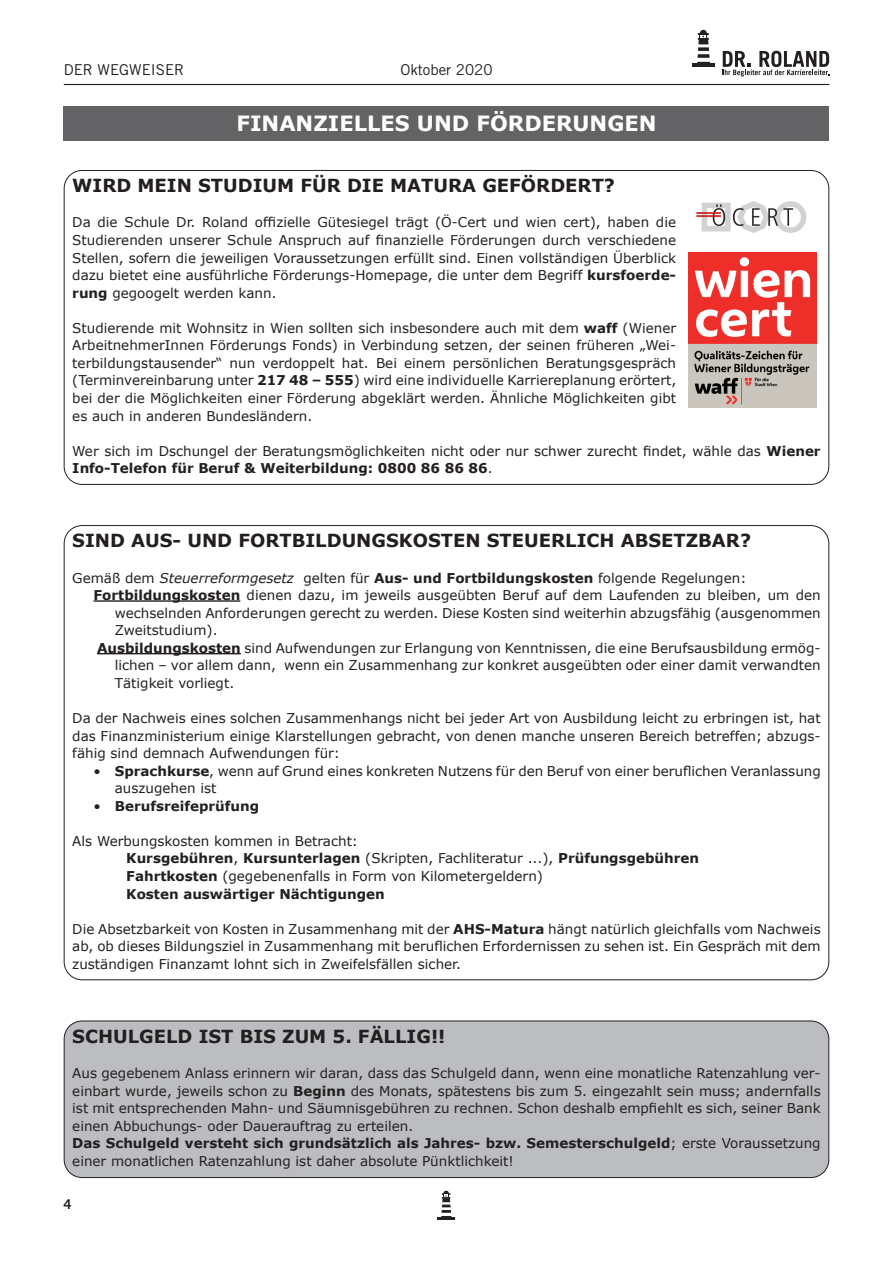
<style>
.page{position:relative;width:893px;height:1263px;background:#fff}
.page>*{position:absolute;margin:0;border:0;box-sizing:border-box;transform-origin:0 0}
.t1{font:700 21px "Verdana";color:#fff}
.t2{font:700 18px "Verdana";color:#231f20}
.t3{font:15px "Trade Gothic LT Std";color:#231f20}
.t4{font:13.5px/17.5px "Verdana";color:#231f20;text-align:justify}
.t5{font:700 13.5px "Verdana";color:#231f20}
.t6{font:700 13.5px "Trade Gothic LT Std";color:#231f20}
.s1{font-weight:700}
.s2{font-style:italic}
.s3{font-weight:400}
</style>
<div class="page">
<svg style="left:723px;top:51px;width:106px;height:26px"></svg>
<div style="left:700px;top:30px;width:7px;height:6px;background:#231f20;border-radius:50%"></div>
<hr style="left:692px;top:64px;width:23px;height:3px;background:#231f20">
<svg style="left:697px;top:61px;width:13px;height:1px"></svg>
<svg style="left:698px;top:33px;width:11px;height:12px"></svg>
<svg style="left:697px;top:62px;width:13px;height:2px"></svg>
<svg style="left:698px;top:47px;width:11px;height:4px"></svg>
<div style="left:698px;top:39px;width:10px;height:5px;background:#231f20"></div>
<svg style="left:697px;top:54px;width:13px;height:4px"></svg>
<hr style="left:64px;top:84px;width:765px;height:1px;background:#231f20">
<hr style="left:437px;top:1217px;width:18px;height:3px;background:#231f20">
<svg style="left:441px;top:1191px;width:11px;height:26px"></svg>
<div style="left:64px;top:106px;width:765px;height:34px;background:#636366"></div>
<hr style="left:94px;top:600px;width:146px;height:2px;background:#231f20">
<hr style="left:97px;top:653px;width:144px;height:1px;background:#231f20">
<img style="left:696px;top:201px;width:111px;height:32px">
<img style="left:689px;top:252px;width:127px;height:155px">
<div style="left:64px;top:1021px;width:765px;height:156px;background:#bcbdc0;border-radius:18px"></div>
<div style="left:64px;top:1020px;width:765px;height:158px;border:1px solid #231f20;border-radius:18px"></div>
<p class="t3" style="left:64px;top:60px;width:122px">DER WEGWEISER</p>
<p class="t3" style="left:400px;top:60px;width:94px">Oktober 2020</p>
<h1 class="t1" style="left:236px;top:109px;width:422px">FINANZIELLES UND FÖRDERUNGEN</h1>
<h2 class="t2" style="left:72px;top:173px;width:544px">WIRD MEIN STUDIUM FÜR DIE MATURA GEFÖRDERT?</h2>
<p class="t4" style="left:72px;top:214px;width:605px">Da die Schule Dr. Roland offizielle Gütesiegel trägt (Ö-Cert und wien cert), haben die Studierenden unserer Schule Anspruch auf finanzielle Förderungen durch verschiedene Stellen, sofern die jeweiligen Voraussetzungen erfüllt sind. Einen vollständigen Überblick dazu bietet eine ausführliche Förderungs-Homepage, die unter dem Begriff <span class="s1">kursfoerde&shy;rung</span> gegoogelt werden kann.</p>
<p class="t4" style="left:72px;top:319px;width:605px">Studierende mit Wohnsitz in Wien sollten sich insbesondere auch mit dem <span class="s1">waff</span> (Wiener ArbeitnehmerInnen Förderungs Fonds) in Verbindung setzen, der seinen früheren „Wei&shy;terbildungstausender“ nun verdoppelt hat. Bei einem persönlichen Beratungsgespräch (Terminvereinbarung unter <span class="s1">217 48 – 555</span>) wird eine individuelle Karriereplanung erörtert, bei der die Möglichkeiten einer Förderung abgeklärt werden. Ähnliche Möglichkeiten gibt es auch in anderen Bundesländern.</p>
<p class="t4" style="left:72px;top:442px;width:750px">Wer sich im Dschungel der Beratungsmöglichkeiten nicht oder nur schwer zurecht findet, wähle das <span class="s1">Wiener<br>Info-Telefon für Beruf &amp; Weiterbildung: 0800 86 86 86</span>.</p>
<h2 class="t2" style="left:72px;top:528px;width:680px">SIND AUS- UND FORTBILDUNGSKOSTEN STEUERLICH ABSETZBAR?</h2>
<p class="t4" style="left:72px;top:569px;width:676px">Gemäß dem <span class="s2">Steuerreformgesetz</span> gelten für <span class="s1">Aus- und Fortbildungskosten</span> folgende Regelungen:</p>
<p class="t4" style="left:94px;top:586px;width:729px"><span class="s1">Fortbildungskosten</span> dienen dazu, im jeweils ausgeübten Beruf auf dem Laufenden zu bleiben, um den</p>
<p class="t4" style="left:115px;top:604px;width:707px">wechselnden Anforderungen gerecht zu werden. Diese Kosten sind weiterhin abzugsfähig (ausgenommen</p>
<p class="t4" style="left:115px;top:621px;width:104px">Zweitstudium).</p>
<p class="t4" style="left:97px;top:639px;width:725px"><span class="s1">Ausbildungskosten</span> sind Aufwendungen zur Erlangung von Kenntnissen, die eine Berufsausbildung ermög-</p>
<p class="t4" style="left:115px;top:656px;width:707px">lichen – vor allem dann, wenn ein Zusammenhang zur konkret ausgeübten oder einer damit verwandten</p>
<p class="t4" style="left:115px;top:674px;width:121px">Tätigkeit vorliegt.</p>
<p class="t4" style="left:72px;top:709px;width:750px">Da der Nachweis eines solchen Zusammenhangs nicht bei jeder Art von Ausbildung leicht zu erbringen ist, hat das Finanzministerium einige Klarstellungen gebracht, von denen manche unseren Bereich betreffen; abzugs&shy;fähig sind demnach Aufwendungen für:</p>
<p class="t4" style="left:115px;top:762px;width:707px;text-indent:-21px">• <span class="s1">Sprachkurse</span>, wenn auf Grund eines konkreten Nutzens für den Beruf von einer beruflichen Veranlassung auszugehen ist</p>
<p class="t5" style="left:94px;top:796px;width:167px"><span class="s3">•</span> Berufsreifeprüfung</p>
<p class="t4" style="left:126px;top:832px;width:574px;text-align:left;text-indent:-54px">Als Werbungskosten kommen in Betracht:<br><span class="s1">Kursgebühren</span>, <span class="s1">Kursunterlagen</span> (Skripten, Fachliteratur ...), <span class="s1">Prüfungsgebühren Fahrtkosten</span> (gegebenenfalls in Form von Kilometergeldern)<br><span class="s1">Kosten auswärtiger Nächtigungen</span></p>
<p class="t4" style="left:72px;top:920px;width:750px">Die Absetzbarkeit von Kosten in Zusammenhang mit der <span class="s1">AHS-Matura</span> hängt natürlich gleichfalls vom Nachweis ab, ob dieses Bildungsziel in Zusammenhang mit beruflichen Erfordernissen zu sehen ist. Ein Gespräch mit dem zuständigen Finanzamt lohnt sich in Zweifelsfällen sicher.</p>
<h2 class="t2" style="left:72px;top:1023px;width:375px">SCHULGELD IST BIS ZUM 5. FÄLLIG!!</h2>
<p class="t4" style="left:72px;top:1064px;width:750px;text-align:left">Aus gegebenem Anlass erinnern wir daran, dass das Schulgeld dann, wenn eine monatliche Ratenzahlung ver&shy;einbart wurde, jeweils schon zu <span class="s1">Beginn</span> des Monats, spätestens bis zum 5. eingezahlt sein muss; andernfalls ist mit entsprechenden Mahn- und Säumnisgebühren zu rechnen. Schon deshalb empfiehlt es sich, seiner Bank einen Abbuchungs- oder Dauerauftrag zu erteilen.<br><span class="s1">Das Schulgeld versteht sich grundsätzlich als Jahres- bzw. Semesterschulgeld</span>; erste Voraussetzung einer monatlichen Ratenzahlung ist daher absolute Pünktlichkeit!</p>
<p class="t6" style="left:64px;top:1196px;width:9px">4</p>
</div>
